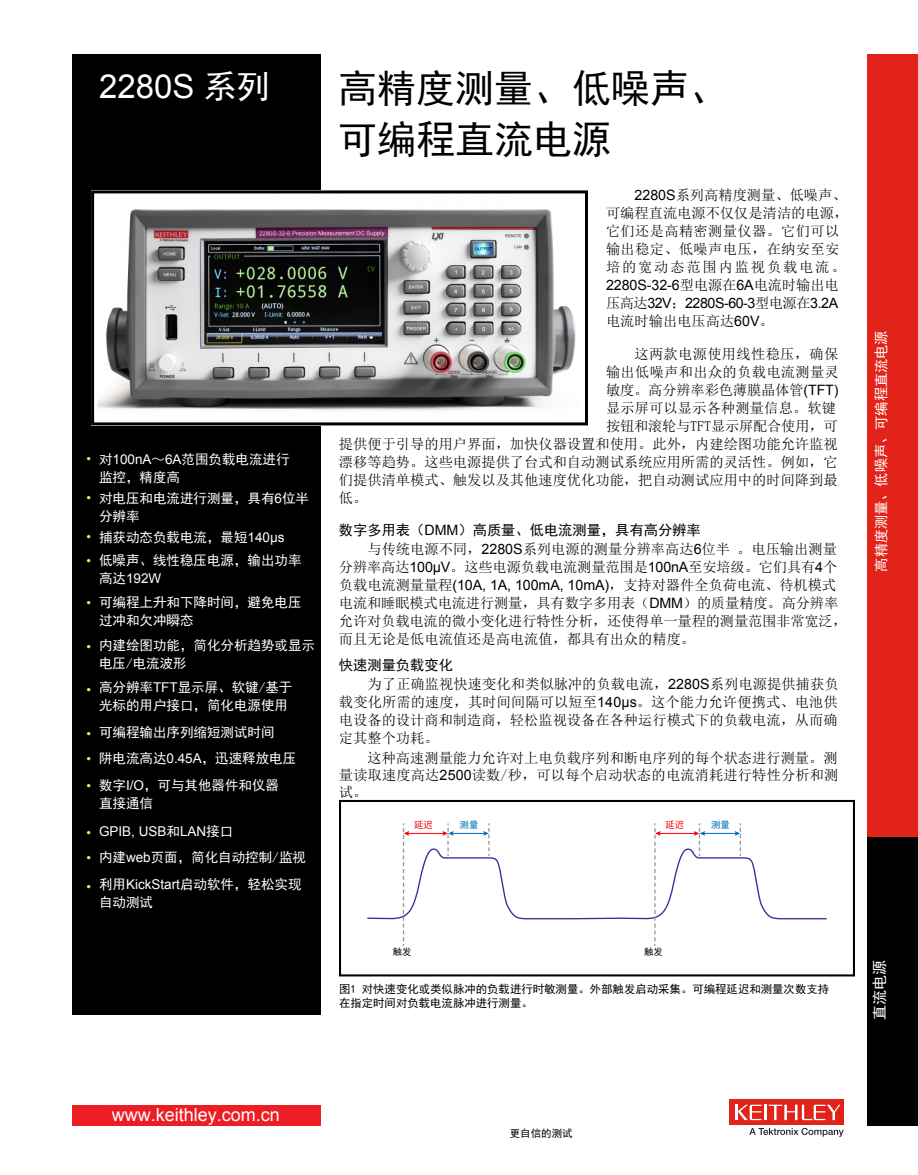
<style>
.page{position:relative;width:918px;height:1175px;background:#fff}
.page>*{position:absolute;margin:0;border:0;box-sizing:border-box;transform-origin:0 0}
.t1{font:39px/51px "Sim Hei";color:#000}
.t2{font:33px "Arial";color:#fff}
.t3{font:18px "Arial";color:#fff}
.t4{font:15px "Sim Hei";color:#fff}
.t5{font:14.25px/18px "Sim Sun";color:#000;text-align:justify}
.t6{font:14.25px/18px "Sim Sun";letter-spacing:.025em;color:#000}
.t7{font:14.25px/18px "Arial";letter-spacing:-.03em;color:#000}
.t8{font:14.25px "Sim Hei";color:#000}
.t9{font:14.1px "Sim Hei";color:#fff}
.t10{font:13.5px/18px "Sim Hei";color:#fff}
.t11{font:13.5px "Arial";color:#fff}
.t12{font:500 13.5px/25.5px "Formata";color:#ffe76e}
.t13{font:11.4px/13.6px "Sim Hei";color:#000}
.t14{font:10.5px "Sim Hei";color:#000}
.t15{font:9.45px "Sim Hei";color:#000}
.t16{font:9.45px "Sim Hei";color:#f00}
.t17{font:9.45px "Sim Hei";color:#0071bc}
.s1{font-family:"Sim Hei"}
.s2{font-family:"Arial"}
.s3{font-family:"Sim Sun"}
.s4{font-family:"Formata";font-weight:500;color:#ffe76e}
</style>
<div class="page">
<div style="left:72px;top:54px;width:249px;height:961px;background:#000"></div>
<div style="left:867px;top:54px;width:51px;height:783px;background:#e2231a"></div>
<div style="left:867px;top:837px;width:51px;height:288px;background:#000"></div>
<div style="left:72px;top:1104px;width:249px;height:21px;background:#ed1d24"></div>
<div style="left:730px;top:1099px;width:114px;height:26px;background:#e2231a"></div>
<svg style="left:735px;top:1104px;width:105px;height:16px"></svg>
<svg style="left:749px;top:1127px;width:95px;height:9px"></svg>
<svg style="left:367px;top:823px;width:460px;height:123px"></svg>
<div style="left:339px;top:800px;width:516px;height:176px;border:2px solid #000"></div>
<img style="left:95px;top:194px;width:481px;height:227px">
<div style="left:91px;top:190px;width:497px;height:235px;border:3px solid #000"></div>
<h2 class="t2" style="left:99px;top:65px;width:172px">2280S <span class="s1">系列</span></h2>
<h1 class="t1" style="left:338px;top:63px;width:392px">高精度测量、低噪声、可编程直流电源</h1>
<p class="t6" style="left:606px;top:186px;width:244px;text-indent:28px"><span class="s2">2280S</span>系列高精度测量、低噪声、可编程直流电源不仅仅是清洁的电源，它们还是高精密测量仪器。它们可以输出稳定、低噪声电压，在纳安至安培的宽动态范围内监视负载电流。</p>
<p class="t7" style="left:606px;top:276px;width:234px">2280S-32-6<span class="s3">型电源在</span>6A<span class="s3">电流时输出电压高达</span>32V<span class="s3">；</span>2280S-60-3<span class="s3">型电源在</span>3.2A</p>
<p class="t5" style="left:606px;top:312px;width:169px">电流时输出电压高达<span class="s2">60V</span>。</p>
<p class="t5" style="left:606px;top:345px;width:234px;text-align:left;text-indent:28px">这两款电源使用线性稳压，确保输出低噪声和出众的负载电流测量灵敏度。高分辨率彩色薄膜晶体管<span class="s2">(TFT)</span>显示屏可以显示各种测量信息。软键按钮和滚轮与TFT显示屏配合使用，可</p>
<p class="t10" style="left:99px;top:450px;width:192px;text-indent:-14px"><span class="s4">•</span> 对<span class="s2">100nA</span>～<span class="s2">6A</span>范围负载电流进行监控，精度高</p>
<p class="t10" style="left:99px;top:489px;width:212px;text-indent:-13px"><span class="s4">•</span> 对电压和电流进行测量，具有<span class="s2">6</span>位半分辨率</p>
<p class="t10" style="left:86px;top:528px;width:201px"><span class="s4">•</span> 捕获动态负载电流，最短<span class="s2">140μs</span></p>
<p class="t10" style="left:86px;top:551px;width:217px"><span class="s4">•</span> 低噪声、线性稳压电源，输出功率</p>
<p class="t11" style="left:99px;top:569px;width:64px"><span class="s1">高达</span>192W</p>
<p class="t10" style="left:99px;top:593px;width:204px;text-indent:-13px"><span class="s4">•</span> 可编程上升和下降时间，避免电压过冲和欠冲瞬态</p>
<p class="t10" style="left:99px;top:636px;width:217px;text-indent:-13px"><span class="s4">•</span> 内建绘图功能，简化分析趋势或显示电压/电流波形</p>
<p class="t10" style="left:99px;top:678px;width:195px">高分辨率<span class="s2">TFT</span>显示屏、软键/基于光标的用户接口，简化电源使用</p>
<p class="t12" style="left:86px;top:677px;width:8px">•</p>
<p class="t10" style="left:86px;top:723px;width:190px"><span class="s4">•</span> 可编程输出序列缩短测试时间</p>
<p class="t10" style="left:86px;top:744px;width:212px;line-height:27px;text-align:center"><span class="s4">•</span> 阱电流高达<span class="s2">0.45A</span>，迅速释放电压数字<span class="s2">I/O</span>，可与其他器件和仪器</p>
<p class="t10" style="left:99px;top:794px;width:55px">直接通信</p>
<p class="t11" style="left:99px;top:822px;width:136px">GPIB, USB<span class="s1">和</span>LAN<span class="s1">接口</span></p>
<p class="t12" style="left:86px;top:773px;width:8px">•</p>
<p class="t12" style="left:86px;top:820px;width:8px">• •</p>
<p class="t12" style="left:86px;top:874px;width:8px">•</p>
<p class="t10" style="left:99px;top:843px;width:209px;line-height:27px">内建<span class="s2">web</span>页面，简化自动控制/监视利用<span class="s2">KickStart</span>启动软件，轻松实现</p>
<p class="t10" style="left:99px;top:893px;width:55px">自动测试</p>
<p class="t5" style="left:339px;top:435px;width:500px">提供便于引导的用户界面，加快仪器设置和使用。此外，内建绘图功能允许监视漂移等趋势。这些电源提供了台式和自动测试系统应用所需的灵活性。例如，它们提供清单模式、触发以及其他速度优化功能，把自动测试应用中的时间降到最低。</p>
<p class="t8" style="left:339px;top:522px;width:363px">数字多用表（<span class="s2">DMM</span>）高质量、低电流测量，具有高分辨率</p>
<p class="t5" style="left:339px;top:540px;width:510px;text-align:left;text-indent:28px">与传统电源不同，<span class="s2">2280S</span>系列电源的测量分辨率高达<span class="s2">6</span>位半 。电压输出测量分辨率高达<span class="s2">100μV</span>。这些电源负载电流测量范围是<span class="s2">100nA</span>至安培级。它们具有<span class="s2">4</span>个负载电流测量量程<span class="s2">(10A, 1A, 100mA, 10mA)</span>，支持对器件全负荷电流、待机模式电流和睡眠模式电流进行测量，具有数字多用表（<span class="s2">DMM</span>）的质量精度。高分辨率允许对负载电流的微小变化进行特性分析，还使得单一量程的测量范围非常宽泛，而且无论是低电流值还是高电流值，都具有出众的精度。</p>
<p class="t8" style="left:339px;top:657px;width:115px">快速测量负载变化</p>
<p class="t5" style="left:339px;top:675px;width:501px;text-indent:28px">为了正确监视快速变化和类似脉冲的负载电流，<span class="s2">2280S</span>系列电源提供捕获负载变化所需的速度，其时间间隔可以短至<span class="s2">140μs</span>。这个能力允许便携式、电池供电设备的设计商和制造商，轻松监视设备在各种运行模式下的负载电流，从而确定其整个功耗。</p>
<p class="t5" style="left:339px;top:749px;width:501px;line-height:17.1px;text-indent:28px">这种高速测量能力允许对上电负载序列和断电序列的每个状态进行测量。测量读取速度高达<span class="s2">2500</span>读数/秒，可以每个启动状态的电流消耗进行特性分析和测试。</p>
<p class="t16" style="left:414px;top:820px;width:20px">延迟</p>
<p class="t17" style="left:460px;top:820px;width:20px">测量</p>
<p class="t15" style="left:393px;top:946px;width:20px">触发</p>
<p class="t16" style="left:666px;top:820px;width:20px">延迟</p>
<p class="t17" style="left:711px;top:820px;width:20px">测量</p>
<p class="t15" style="left:644px;top:946px;width:20px">触发</p>
<p class="t13" style="left:339px;top:982px;width:492px">图1 对快速变化或类似脉冲的负载进行时敏测量。外部触发启动采集。可编程延迟和测量次数支持在指定时间对负载电流脉冲进行测量。</p>
<p class="t9" style="left:874px;top:571px;width:242px;rotate:-90deg">高精度测量、低噪声、可编程直流电源</p>
<p class="t4" style="left:872px;top:1020px;width:61px;rotate:-90deg">直流电源</p>
<p class="t3" style="left:112px;top:1103px;width:170px">www.keithley.com.cn</p>
<p class="t14" style="left:510px;top:1128px;width:64px">更自信的测试</p>
</div>
